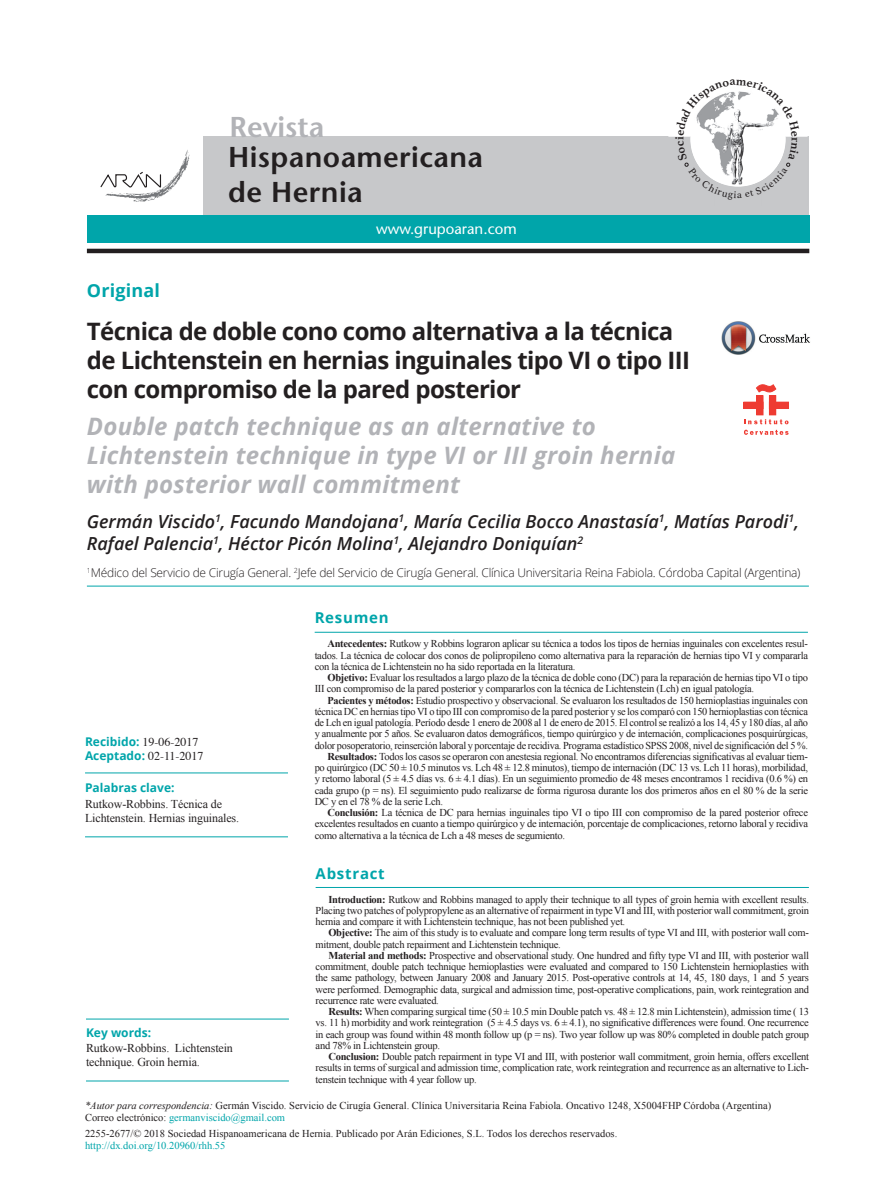
<style>
.page{position:relative;width:893px;height:1191px;background:#fff}
.page>*{position:absolute;margin:0;border:0;box-sizing:border-box;transform-origin:0 0}
.t1{font:600 28.65px/34.3px "Stone Sans Std";letter-spacing:.015em;color:#231f20}
.t2{font:600 28.65px "Stone Sans Std";color:#b2b3b7}
.t3{font:700 24px/28.8px "Open Sans";letter-spacing:-.025em;color:#231f20}
.t4{font:italic 700 24px/28.8px "Open Sans";letter-spacing:.01em;color:#b2b3b7}
.t5{font:italic 600 18px/21.6px "Open Sans";color:#231f20}
.t6{font:700 18px "Open Sans";letter-spacing:.01em;color:#00a5aa}
.t7{font:500 15px "Stone Sans Std";color:#fff}
.t8{font:700 15px "Open Sans";letter-spacing:.05em;color:#00a5aa}
.t9{font:300 12px "Open Sans";letter-spacing:-.02em;color:#231f20}
.t10{font:12px/13.5px "Times New Roman";letter-spacing:-.01em;color:#231f20}
.t11{font:12px/13.5px "Times";color:#231f20}
.t12{font:700 12px "Open Sans";color:#00a5aa}
.t13{font:10.5px/11.2px "Times New Roman";letter-spacing:-.025em;color:#231f20;text-align:justify}
.t14{font:10.5px/12px "Times New Roman";color:#231f20}
.t15{font:10.5px "Times New Roman";color:#00a5aa}
.s1{font-weight:700}
.s2{font-family:"Open Sans";font-weight:700;color:#00a5aa}
.s3{font-style:italic}
.s4{color:#00a5aa}
</style>
<div class="page">
<div style="left:203px;top:137px;width:606px;height:78px;background:#c7c8ca"></div>
<div style="left:87px;top:215px;width:722px;height:27px;background:#00a5aa"></div>
<hr style="left:87px;top:585px;width:722px;height:1px;background:#00a5aa">
<hr style="left:315px;top:632px;width:493px;height:1px;background:#00a5aa">
<hr style="left:85px;top:772px;width:203px;height:1px;background:#00a5aa">
<hr style="left:85px;top:836px;width:203px;height:1px;background:#00a5aa">
<hr style="left:87px;top:249px;width:722px;height:4px;background:#231f20">
<img style="left:722px;top:321px;width:88px;height:34px">
<div style="left:744px;top:402px;width:19px;height:6px;background:#ee3b32"></div>
<div style="left:769px;top:402px;width:19px;height:6px;background:#ee3b32"></div>
<div style="left:757px;top:396px;width:6px;height:19px;background:#ee3b32"></div>
<div style="left:769px;top:396px;width:7px;height:19px;background:#ee3b32"></div>
<svg style="left:756px;top:385px;width:20px;height:7px"></svg>
<svg style="left:744px;top:419px;width:44px;height:5px"></svg>
<svg style="left:744px;top:430px;width:44px;height:5px"></svg>
<svg style="left:100px;top:150px;width:90px;height:52px"></svg>
<hr style="left:86px;top:1018px;width:203px;height:1px;background:#00a5aa">
<hr style="left:86px;top:1080px;width:203px;height:1px;background:#00a5aa">
<hr style="left:316px;top:887px;width:493px;height:1px;background:#00a5aa">
<svg style="left:675px;top:91px;width:124px;height:96px"></svg>
<h1 class="t2" style="left:229px;top:110px;width:96px">Revista</h1>
<h1 class="t1" style="left:228px;top:140px;width:256px">Hispanoamericana de Hernia</h1>
<h3 class="t7" style="left:376px;top:220px;width:142px">www.grupoaran.com</h3>
<h3 class="t6" style="left:87px;top:278px;width:75px">Original</h3>
<h2 class="t3" style="left:87px;top:316px;width:605px">Técnica de doble cono como alternativa a la técnica de Lichtenstein en hernias inguinales tipo VI o tipo III con compromiso de la pared posterior</h2>
<h2 class="t4" style="left:87px;top:411px;width:590px">Double patch technique as an alternative to<br>Lichtenstein technique in type VI or III groin hernia with posterior wall commitment</h2>
<h3 class="t5" style="left:87px;top:510px;width:714px">Germán Viscido<sup>1</sup>, Facundo Mandojana<sup>1</sup>, María Cecilia Bocco Anastasía<sup>1</sup>, Matías Parodi<sup>1</sup>,<br>Rafael Palencia<sup>1</sup>, Héctor Picón Molina<sup>1</sup>, Alejandro Doniquían<sup>2</sup></h3>
<p class="t9" style="left:87px;top:564px;width:715px"><sup>1</sup>Médico del Servicio de Cirugía General. <sup>2</sup>Jefe del Servicio de Cirugía General. Clínica Universitaria Reina Fabiola. Córdoba Capital (Argentina)</p>
<h3 class="t8" style="left:315px;top:607px;width:76px">Resumen</h3>
<p class="t13" style="left:315px;top:638px;width:495px;text-indent:13px"><span class="s1">Antecedentes:</span> Rutkow y Robbins lograron aplicar su técnica a todos los tipos de hernias inguinales con excelentes resul&shy;tados. La técnica de colocar dos conos de polipropileno como alternativa para la reparación de hernias tipo VI y compararla con la técnica de Lichtenstein no ha sido reportada en la literatura.</p>
<p class="t13" style="left:315px;top:672px;width:495px;text-indent:13px"><span class="s1">Objetivo:</span> Evaluar los resultados a largo plazo de la técnica de doble cono (DC) para la reparación de hernias tipo VI o tipo<br>III con compromiso de la pared posterior y compararlos con la técnica de Lichtenstein (Lch) en igual patología.</p>
<p class="t13" style="left:327px;top:694px;width:482px"><span class="s1">Pacientes y métodos:</span> Estudio prospectivo y observacional. Se evaluaron los resultados de 150 hernioplastias inguinales con</p>
<p class="t13" style="left:315px;top:705px;width:495px">técnica DC en hernias tipo VI o tipo III con compromiso de la pared posterior y se los comparó con 150 hernioplastias con técnica</p>
<p class="t13" style="left:315px;top:717px;width:495px">de Lch en igual patología. Período desde 1 enero de 2008 al 1 de enero de 2015. El control se realizó a los 14, 45 y 180 días, al año</p>
<p class="t13" style="left:315px;top:728px;width:495px">y anualmente por 5 años. Se evaluaron datos demográficos, tiempo quirúrgico y de internación, complicaciones posquirúrgicas,</p>
<p class="t13" style="left:315px;top:739px;width:495px">dolor posoperatorio, reinserción laboral y porcentaje de recidiva. Programa estadístico SPSS 2008, nivel de significación del 5 %.</p>
<p class="t13" style="left:327px;top:750px;width:482px"><span class="s1">Resultados:</span> Todos los casos se operaron con anestesia regional. No encontramos diferencias significativas al evaluar tiem-</p>
<p class="t13" style="left:315px;top:762px;width:495px">po quirúrgico (DC 50 ± 10.5 minutos vs. Lch 48 ± 12.8 minutos), tiempo de internación (DC 13 vs. Lch 11 horas), morbilidad,</p>
<p class="t13" style="left:315px;top:773px;width:495px">y retorno laboral (5 ± 4.5 días vs. 6 ± 4.1 días). En un seguimiento promedio de 48 meses encontramos 1 recidiva (0.6 %) en</p>
<p class="t13" style="left:315px;top:784px;width:495px">cada grupo (p = ns). El seguimiento pudo realizarse de forma rigurosa durante los dos primeros años en el 80 % de la serie</p>
<p class="t13" style="left:315px;top:795px;width:130px">DC y en el 78 % de la serie Lch.</p>
<p class="t13" style="left:327px;top:807px;width:482px"><span class="s1">Conclusión:</span> La técnica de DC para hernias inguinales tipo VI o tipo III con compromiso de la pared posterior ofrece</p>
<p class="t13" style="left:315px;top:818px;width:495px">excelentes resultados en cuanto a tiempo quirúrgico y de internación, porcentaje de complicaciones, retorno laboral y recidiva</p>
<p class="t13" style="left:315px;top:829px;width:252px">como alternativa a la técnica de Lch a 48 meses de segumiento.</p>
<p class="t11" style="left:85px;top:734px;width:120px"><span class="s2">Recibido:</span> 19-06-2017<br><span class="s2">Aceptado:</span> 02-11-2017</p>
<p class="t12" style="left:85px;top:779px;width:91px">Palabras clave:</p>
<p class="t10" style="left:85px;top:797px;width:156px">Rutkow-Robbins. Técnica de<br>Lichtenstein. Hernias inguinales.</p>
<h3 class="t8" style="left:316px;top:862px;width:71px">Abstract</h3>
<p class="t13" style="left:316px;top:893px;width:495px;text-indent:13px"><span class="s1">Introduction:</span> Rutkow and Robbins managed to apply their technique to all types of groin hernia with excellent results.<br>Placing two patches of polypropylene as an alternative of repairment in type VI and III, with posterior wall commitment, groin hernia and compare it with Lichtenstein technique, has not been published yet.</p>
<p class="t13" style="left:316px;top:927px;width:495px;text-indent:13px"><span class="s1">Objective:</span> The aim of this study is to evaluate and compare long term results of type VI and III, with posterior wall com&shy;mitment, double patch repairment and Lichtenstein technique.</p>
<p class="t13" style="left:316px;top:949px;width:495px;text-indent:13px"><span class="s1">Material and methods:</span> Prospective and observational study. One hundred and fifty type VI and III, with posterior wall commitment, double patch technique hernioplasties were evaluated and compared to 150 Lichtenstein hernioplasties with the same pathology, between January 2008 and January 2015. Post-operative controls at 14, 45, 180 days, 1 and 5 years were performed. Demographic data, surgical and admission time, post-operative complications, pain, work reintegration and recurrence rate were evaluated.</p>
<p class="t13" style="left:316px;top:1005px;width:495px;text-indent:13px"><span class="s1">Results:</span> When comparing surgical time (50 ± 10.5 min Double patch vs. 48 ± 12.8 min Lichtenstein), admission time ( 13 vs. 11 h) morbidity and work reintegration (5 ± 4.5 days vs. 6 ± 4.1), no significative differences were found. One recurrence in each group was found within 48 month follow up (p = ns). Two year follow up was 80% completed in double patch group and 78% in Lichtenstein group.</p>
<p class="t13" style="left:316px;top:1050px;width:495px;text-indent:13px"><span class="s1">Conclusion:</span> Double patch repairment in type VI and III, with posterior wall commitment, groin hernia, offers excellent results in terms of surgical and admission time, complication rate, work reintegration and recurrence as an alternative to Lich&shy;tenstein technique with 4 year follow up.</p>
<p class="t14" style="left:85px;top:1099px;width:688px"><span class="s3">*Autor para correspondencia:</span> Germán Viscido. Servicio de Cirugía General. Clínica Universitaria Reina Fabiola. Oncativo 1248, X5004FHP Córdoba (Argentina)<br>Correo electrónico: <span class="s4">germanviscido@gmail.com</span></p>
<p class="t14" style="left:85px;top:1127px;width:534px">2255-2677/© 2018 Sociedad Hispanoamericana de Hernia. Publicado por Arán Ediciones, S.L. Todos los derechos reservados.</p>
<p class="t15" style="left:85px;top:1138px;width:142px">http://dx.doi.org/10.20960/rhh.55</p>
<p class="t12" style="left:86px;top:1023px;width:67px">Key words:</p>
<p class="t10" style="left:86px;top:1041px;width:148px">Rutkow-Robbins. Lichtenstein technique. Groin hernia.</p>
</div>
